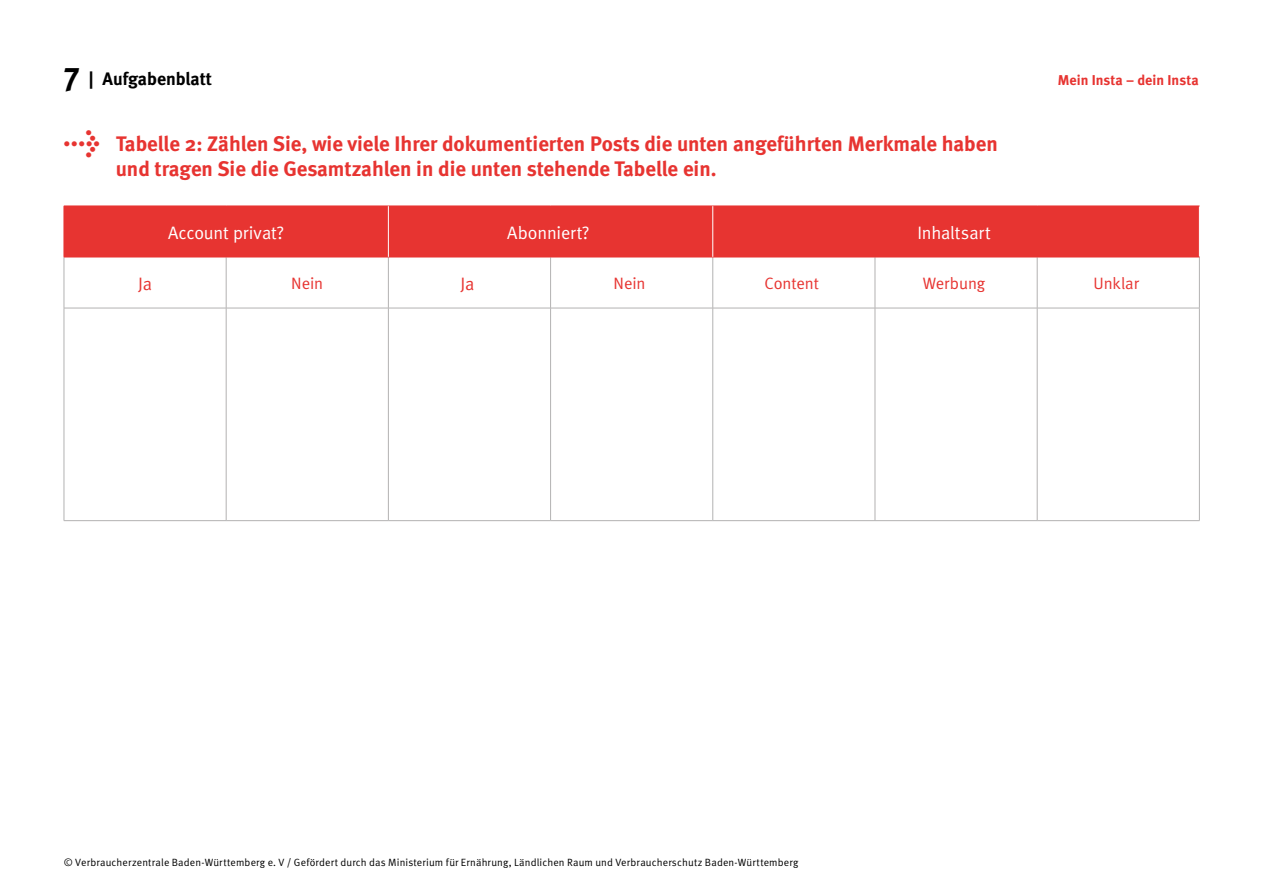
<style>
.page{position:relative;width:1263px;height:893px;background:#fff}
.page>*{position:absolute;margin:0;border:0;box-sizing:border-box;transform-origin:0 0}
.t1{font:700 21px/25.5px "Meta";color:#e73431}
.t2{font:18px "Meta Normal";letter-spacing:-.005em;color:#fff}
.t3{font:700 18px "Meta";color:#000}
.t4{font:18px "Meta Normal";color:#e73431}
.t5{font:16.5px "Meta Normal";letter-spacing:-.005em;color:#e73431}
.t6{font:700 14.25px "Meta";letter-spacing:.005em;color:#e73431}
.t7{font:10.5px "Meta Normal";letter-spacing:.015em;color:#000}
.s1{font-size:33px}
.s2{font-family:"Meta Bold Expert";font-weight:400;font-size:30px}
</style>
<div class="page">
<div style="left:65px;top:207px;width:1134px;height:50px;background:#e73431"></div>
<hr style="left:64px;top:206px;width:1px;height:51px;background:#e73431">
<hr style="left:64px;top:308px;width:1px;height:212px;background:#b3b2b2">
<hr style="left:226px;top:308px;width:1px;height:212px;background:#b3b2b2">
<hr style="left:388px;top:308px;width:1px;height:212px;background:#b3b2b2">
<hr style="left:550px;top:308px;width:1px;height:212px;background:#b3b2b2">
<hr style="left:712px;top:308px;width:1px;height:212px;background:#b3b2b2">
<hr style="left:875px;top:308px;width:1px;height:212px;background:#b3b2b2">
<hr style="left:1037px;top:308px;width:1px;height:212px;background:#b3b2b2">
<hr style="left:1199px;top:308px;width:1px;height:212px;background:#b3b2b2">
<hr style="left:64px;top:520px;width:162px;height:1px;background:#b3b2b2">
<hr style="left:226px;top:520px;width:162px;height:1px;background:#b3b2b2">
<hr style="left:388px;top:520px;width:163px;height:1px;background:#b3b2b2">
<hr style="left:551px;top:520px;width:162px;height:1px;background:#b3b2b2">
<hr style="left:713px;top:520px;width:162px;height:1px;background:#b3b2b2">
<hr style="left:875px;top:520px;width:162px;height:1px;background:#b3b2b2">
<hr style="left:1037px;top:520px;width:162px;height:1px;background:#b3b2b2">
<hr style="left:226px;top:257px;width:1px;height:51px;background:#b3b2b2">
<hr style="left:388px;top:257px;width:1px;height:51px;background:#b3b2b2">
<hr style="left:550px;top:257px;width:1px;height:51px;background:#b3b2b2">
<hr style="left:712px;top:257px;width:1px;height:51px;background:#b3b2b2">
<hr style="left:875px;top:257px;width:1px;height:51px;background:#b3b2b2">
<hr style="left:1037px;top:257px;width:1px;height:51px;background:#b3b2b2">
<hr style="left:64px;top:257px;width:1px;height:51px;background:#b3b2b2">
<hr style="left:1199px;top:257px;width:1px;height:51px;background:#b3b2b2">
<hr style="left:64px;top:308px;width:162px;height:1px;background:#b3b2b2">
<hr style="left:226px;top:308px;width:162px;height:1px;background:#b3b2b2">
<hr style="left:388px;top:308px;width:163px;height:1px;background:#b3b2b2">
<hr style="left:551px;top:308px;width:162px;height:1px;background:#b3b2b2">
<hr style="left:713px;top:308px;width:162px;height:1px;background:#b3b2b2">
<hr style="left:875px;top:308px;width:162px;height:1px;background:#b3b2b2">
<hr style="left:1037px;top:308px;width:162px;height:1px;background:#b3b2b2">
<hr style="left:64px;top:206px;width:162px;height:1px;background:#e73431">
<hr style="left:226px;top:206px;width:162px;height:1px;background:#e73431">
<hr style="left:388px;top:206px;width:163px;height:1px;background:#e73431">
<hr style="left:551px;top:206px;width:162px;height:1px;background:#e73431">
<hr style="left:713px;top:206px;width:162px;height:1px;background:#e73431">
<hr style="left:875px;top:206px;width:162px;height:1px;background:#e73431">
<hr style="left:1037px;top:206px;width:162px;height:1px;background:#e73431">
<hr style="left:64px;top:257px;width:162px;height:1px;background:#e73431">
<hr style="left:226px;top:257px;width:162px;height:1px;background:#e73431">
<hr style="left:388px;top:257px;width:163px;height:1px;background:#e73431">
<hr style="left:551px;top:257px;width:162px;height:1px;background:#e73431">
<hr style="left:713px;top:257px;width:162px;height:1px;background:#e73431">
<hr style="left:875px;top:257px;width:162px;height:1px;background:#e73431">
<hr style="left:1037px;top:257px;width:162px;height:1px;background:#e73431">
<hr style="left:388px;top:206px;width:1px;height:51px;background:#fff">
<hr style="left:712px;top:206px;width:1px;height:51px;background:#fff">
<p class="t3" style="left:64px;top:68px;width:150px"><span class="s1">7</span> | Aufgabenblatt</p>
<p class="t6" style="left:1058px;top:72px;width:142px">Mein Insta – dein Insta</p>
<p class="t1" style="left:116px;top:130px;width:883px;text-indent:-52px"><span class="s2">l</span> Tabelle 2: Zählen Sie, wie viele Ihrer dokumentierten Posts die unten angeführten Merkmale haben und tragen Sie die Gesamtzahlen in die unten stehende Tabelle ein.</p>
<p class="t2" style="left:168px;top:222px;width:118px">Account privat?</p>
<p class="t2" style="left:507px;top:222px;width:84px">Abonniert?</p>
<p class="t2" style="left:917px;top:222px;width:75px">Inhaltsart</p>
<p class="t4" style="left:138px;top:273px;width:16px">Ja</p>
<p class="t5" style="left:291px;top:274px;width:34px">Nein</p>
<p class="t4" style="left:460px;top:273px;width:16px">Ja</p>
<p class="t5" style="left:613px;top:274px;width:34px">Nein</p>
<p class="t5" style="left:764px;top:274px;width:56px">Content</p>
<p class="t5" style="left:923px;top:274px;width:64px">Werbung</p>
<p class="t5" style="left:1093px;top:274px;width:47px">Unklar</p>
<p class="t7" style="left:64px;top:856px;width:736px">© Verbraucherzentrale Baden-Württemberg e. V / Gefördert durch das Ministerium für Ernährung, Ländlichen Raum und Verbraucherschutz Baden-Württemberg</p>
</div>
